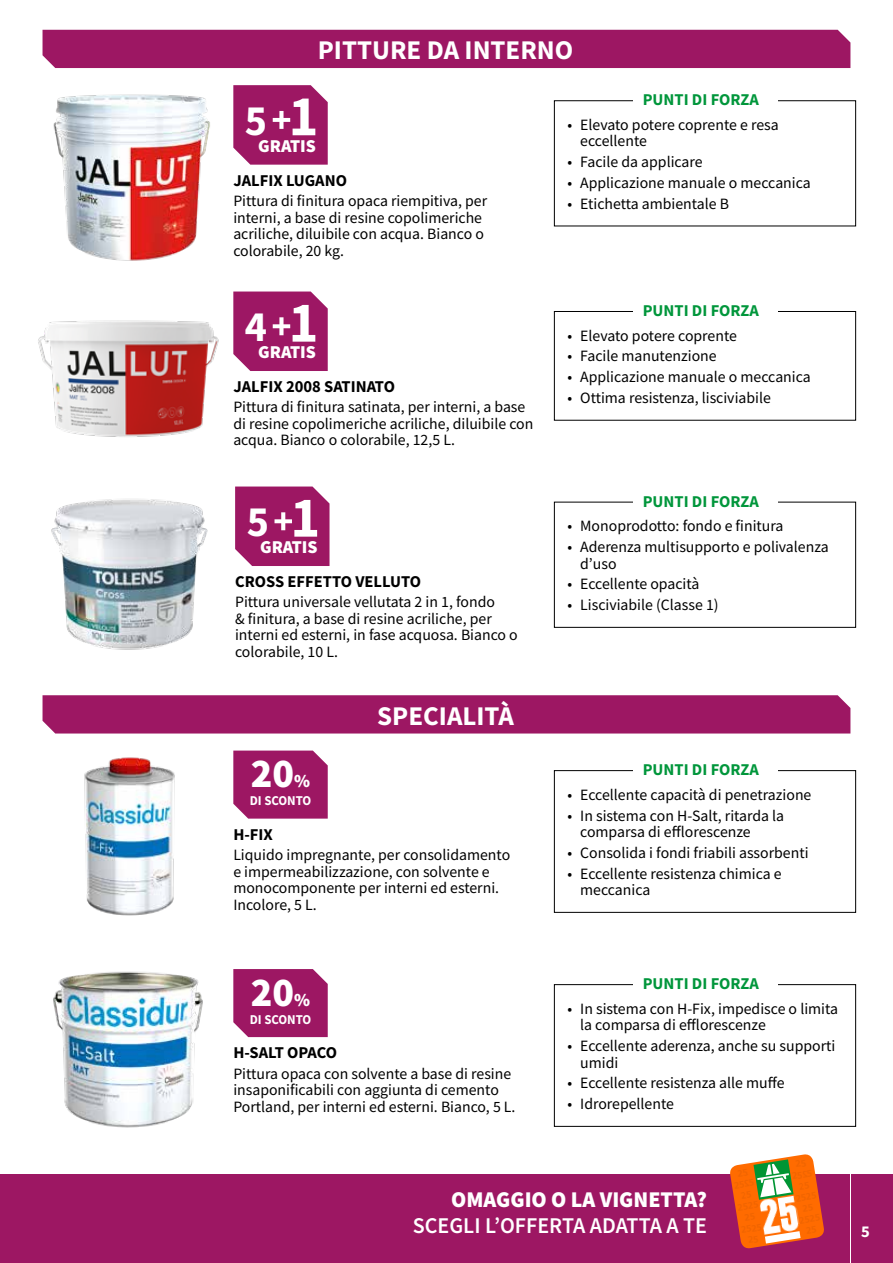
<style>
.page{position:relative;width:893px;height:1263px;background:#fff}
.page>*{position:absolute;margin:0;border:0;box-sizing:border-box;transform-origin:0 0}
.t1{font:700 56.25px "Source Sans Pro";color:#fff}
.t2{font:700 42.15px "Source Sans Pro";color:#fff}
.t3{font:900 40.05px "Source Sans Pro";color:#fff}
.t4{font:700 27px "Source Sans Pro";color:#fff}
.t5{font:600 22.5px "Source Sans Pro";color:#fff}
.t6{font:900 22.5px "Source Sans Pro";color:#fff}
.t7{font:900 18.15px "Source Sans Pro";color:#fff}
.t8{font:700 16.5px "Source Sans Pro";color:#000}
.t9{font:700 16.5px "Source Sans Pro";color:#00963b}
.t10{font:700 16.5px "Source Sans Pro";color:#fff}
.t11{font:15.75px/16.5px "Source Sans Pro";color:#000}
.t12{font:700 13.5px "Source Sans Pro";color:#fff;scale:.95 1}
.s1{font-size:18.3px}
</style>
<div class="page">
<div style="left:0;top:1175px;width:850px;height:88px;background:#9d1763"></div>
<div style="left:851px;top:1175px;width:42px;height:88px;background:#9d1763"></div>
<img style="left:51px;top:499px;width:157px;height:151px">
<img style="left:53px;top:971px;width:150px;height:157px">
<img style="left:84px;top:757px;width:91px;height:159px">
<div style="left:43px;top:30px;width:807px;height:38px;background:#9d1763"></div>
<div style="left:43px;top:695px;width:807px;height:38px;background:#9d1763"></div>
<svg style="left:233px;top:85px;width:95px;height:80px;background:#a3266d"></svg>
<svg style="left:235px;top:486px;width:94px;height:80px;background:#a3256c"></svg>
<div style="left:554px;top:100px;width:302px;height:126px;border:1px solid #000"></div>
<div style="left:554px;top:311px;width:302px;height:109px;border:1px solid #000"></div>
<div style="left:554px;top:770px;width:302px;height:143px;border:1px solid #000"></div>
<div style="left:554px;top:502px;width:302px;height:126px;border:1px solid #000"></div>
<div style="left:554px;top:984px;width:302px;height:143px;border:1px solid #000"></div>
<div style="left:633px;top:85px;width:144px;height:28px;background:#fff"></div>
<div style="left:633px;top:291px;width:144px;height:36px;background:#fff"></div>
<div style="left:633px;top:750px;width:144px;height:36px;background:#fff"></div>
<div style="left:633px;top:486px;width:144px;height:28px;background:#fff"></div>
<div style="left:633px;top:969px;width:144px;height:28px;background:#fff"></div>
<svg style="left:233px;top:291px;width:95px;height:80px;background:#a3266e"></svg>
<img style="left:53px;top:94px;width:157px;height:167px">
<img style="left:38px;top:320px;width:181px;height:117px">
<svg style="left:233px;top:750px;width:95px;height:69px;background:#a2236b"></svg>
<div style="left:233px;top:969px;width:95px;height:68px;background:#9d1763"></div>
<svg style="left:729px;top:1154px;width:96px;height:95px"></svg>
<img style="left:758px;top:1196px;width:24px;height:40px">
<img style="left:775px;top:1193px;width:25px;height:40px">
<h3 class="t4" style="left:318px;top:32px;width:257px">PITTURE DA INTERNO</h3>
<h1 class="t1" style="left:289px;top:79px;width:31px">1</h1>
<h2 class="t2" style="left:245px;top:93px;width:24px">5</h2>
<p class="t7" style="left:258px;top:133px;width:59px">GRATIS</p>
<p class="t8" style="left:233px;top:169px;width:115px">JALFIX LUGANO</p>
<p class="t11" style="left:233px;top:192px;width:255px">Pittura di finitura opaca riempitiva, per interni, a base di resine copolimeriche acriliche, diluibile con acqua. Bianco o colorabile, 20 kg.</p>
<h1 class="t1" style="left:289px;top:285px;width:31px">1</h1>
<h2 class="t2" style="left:245px;top:299px;width:24px">4</h2>
<p class="t7" style="left:258px;top:339px;width:59px">GRATIS</p>
<p class="t8" style="left:233px;top:375px;width:163px">JALFIX 2008 SATINATO</p>
<p class="t11" style="left:233px;top:399px;width:302px">Pittura di finitura satinata, per interni, a base di resine copolimeriche acriliche, diluibile con acqua. Bianco o colorabile, 12,5 L.</p>
<h1 class="t1" style="left:290px;top:480px;width:31px">1</h1>
<h2 class="t2" style="left:247px;top:494px;width:24px">5</h2>
<p class="t7" style="left:260px;top:534px;width:59px">GRATIS</p>
<p class="t8" style="left:235px;top:570px;width:187px">CROSS EFFETTO VELLUTO</p>
<p class="t11" style="left:235px;top:594px;width:284px">Pittura universale vellutata 2 in 1, fondo<br>&amp; finitura, a base di resine acriliche, per interni ed esterni, in fase acquosa. Bianco o colorabile, 10 L.</p>
<h3 class="t3" style="left:251px;top:746px;width:61px">20<span class="s1">%</span></h3>
<p class="t12" style="left:250px;top:792px;width:66px">DI SCONTO</p>
<p class="t8" style="left:233px;top:823px;width:41px">H-FIX</p>
<h3 class="t4" style="left:377px;top:697px;width:138px">SPECIALITÀ</h3>
<p class="t11" style="left:233px;top:846px;width:278px">Liquido impregnante, per consolidamento e impermeabilizzazione, con solvente e monocomponente per interni ed esterni.<br>Incolore, 5 L.</p>
<h3 class="t3" style="left:251px;top:965px;width:61px">20<span class="s1">%</span></h3>
<p class="t12" style="left:250px;top:1010px;width:66px">DI SCONTO</p>
<p class="t8" style="left:233px;top:1041px;width:105px">H-SALT OPACO</p>
<p class="t11" style="left:233px;top:1065px;width:284px">Pittura opaca con solvente a base di resine insaponificabili con aggiunta di cemento<br>Portland, per interni ed esterni. Bianco, 5 L.</p>
<p class="t9" style="left:643px;top:89px;width:118px">PUNTI DI FORZA</p>
<p class="t11" style="left:580px;top:116px;width:200px;text-indent:-13px">• Elevato potere coprente e resa eccellente</p>
<p class="t11" style="left:567px;top:154px;width:137px">• Facile da applicare</p>
<p class="t11" style="left:567px;top:174px;width:245px">• Applicazione manuale o meccanica</p>
<p class="t11" style="left:567px;top:195px;width:163px">• Etichetta ambientale B</p>
<p class="t9" style="left:643px;top:299px;width:118px">PUNTI DI FORZA</p>
<p class="t11" style="left:567px;top:327px;width:171px">• Elevato potere coprente</p>
<p class="t11" style="left:567px;top:348px;width:151px">• Facile manutenzione</p>
<p class="t11" style="left:567px;top:369px;width:245px">• Applicazione manuale o meccanica</p>
<p class="t11" style="left:567px;top:389px;width:205px">• Ottima resistenza, lisciviabile</p>
<p class="t9" style="left:643px;top:490px;width:118px">PUNTI DI FORZA</p>
<p class="t11" style="left:567px;top:518px;width:218px">• Monoprodotto: fondo e finitura</p>
<p class="t11" style="left:580px;top:538px;width:250px;text-indent:-13px">• Aderenza multisupporto e polivalenza d’uso</p>
<p class="t11" style="left:567px;top:576px;width:133px">• Eccellente opacità</p>
<p class="t11" style="left:567px;top:596px;width:153px">• Lisciviabile (Classe 1)</p>
<p class="t9" style="left:643px;top:758px;width:118px">PUNTI DI FORZA</p>
<p class="t11" style="left:567px;top:786px;width:245px">• Eccellente capacità di penetrazione</p>
<p class="t11" style="left:580px;top:807px;width:206px;text-indent:-13px">• In sistema con H-Salt, ritarda la comparsa di efflorescenze</p>
<p class="t11" style="left:567px;top:844px;width:243px">• Consolida i fondi friabili assorbenti</p>
<p class="t11" style="left:580px;top:865px;width:203px;text-indent:-13px">• Eccellente resistenza chimica e meccanica</p>
<p class="t9" style="left:643px;top:972px;width:118px">PUNTI DI FORZA</p>
<p class="t11" style="left:580px;top:1000px;width:259px;text-indent:-13px">• In sistema con H-Fix, impedisce o limita la comparsa di efflorescenze</p>
<p class="t11" style="left:580px;top:1037px;width:257px;text-indent:-13px">• Eccellente aderenza, anche su supporti umidi</p>
<p class="t11" style="left:567px;top:1075px;width:219px">• Eccellente resistenza alle muffe</p>
<p class="t11" style="left:567px;top:1095px;width:108px">• Idrorepellente</p>
<h3 class="t6" style="left:451px;top:1183px;width:258px">OMAGGIO O LA VIGNETTA?</h3>
<h3 class="t5" style="left:413px;top:1211px;width:296px">SCEGLI L’OFFERTA ADATTA A TE</h3>
<p class="t10" style="left:861px;top:1221px;width:10px">5</p>
</div>
